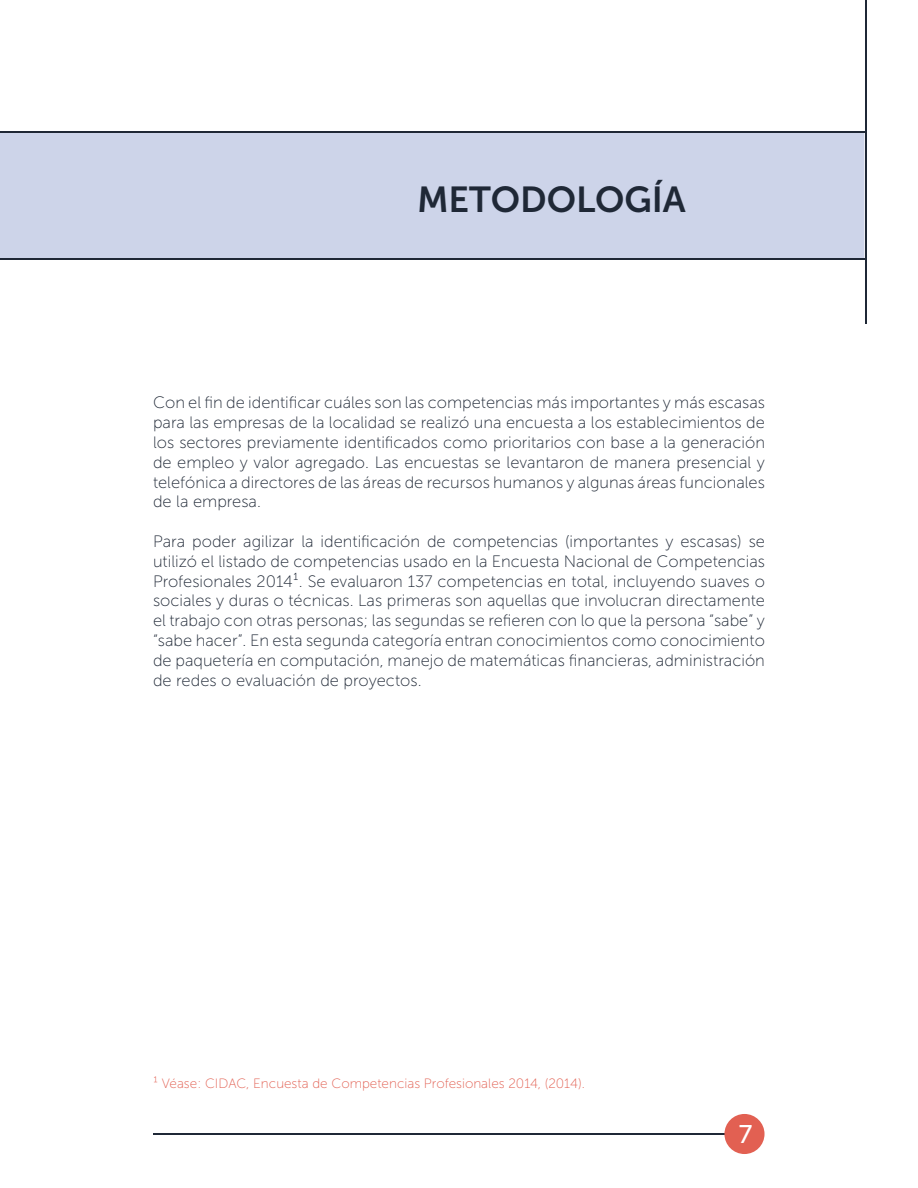
<style>
.page{position:relative;width:918px;height:1188px;background:#fff}
.page>*{position:absolute;margin:0;border:0;box-sizing:border-box;transform-origin:0 0}
.t1{font:36px "Museo Sans 700";color:#1f2836}
.t2{font:25.5px "Museo Sans 500";color:#fff}
.t3{font:16.5px/19.8px "Museo Sans 100";color:#1f2836;text-align:justify}
.t4{font:13.5px "Museo Sans 100";color:#e26052}
</style>
<div class="page">
<hr style="left:865px;top:0;width:1px;height:323px;background:#1f2836">
<div style="left:0;top:133px;width:864px;height:125px;background:#cdd4e9"></div>
<hr style="left:0;top:132px;width:865px;height:1px;background:#1f2836">
<hr style="left:0;top:258px;width:865px;height:2px;background:#1f2836">
<hr style="left:153px;top:1133px;width:573px;height:2px;background:#1f2836">
<div style="left:724px;top:1114px;width:41px;height:40px;background:#e26052;border-radius:50%"></div>
<h1 class="t1" style="left:417px;top:179px;width:270px">METODOLOGÍA</h1>
<p class="t3" style="left:153px;top:393px;width:614px">Con el fin de identificar cuáles son las competencias más importantes y más escasas para las empresas de la localidad se realizó una encuesta a los establecimientos de los sectores previamente identificados como prioritarios con base a la generación de empleo y valor agregado. Las encuestas se levantaron de manera presencial y telefónica a directores de las áreas de recursos humanos y algunas áreas funcionales de la empresa.</p>
<p class="t3" style="left:153px;top:532px;width:614px">Para poder agilizar la identificación de competencias (importantes y escasas) se utilizó el listado de competencias usado en la Encuesta Nacional de Competencias Profesionales 2014¹. Se evaluaron 137 competencias en total, incluyendo suaves o sociales y duras o técnicas. Las primeras son aquellas que involucran directamente el trabajo con otras personas; las segundas se refieren con lo que la persona “sabe” y “sabe hacer”. En esta segunda categoría entran conocimientos como conocimiento de paquetería en computación, manejo de matemáticas financieras, administración de redes o evaluación de proyectos.</p>
<p class="t4" style="left:153px;top:1077px;width:433px">¹ Véase: CIDAC, Encuesta de Competencias Profesionales 2014, (2014).</p>
<h2 class="t2" style="left:739px;top:1120px;width:15px">7</h2>
</div>
